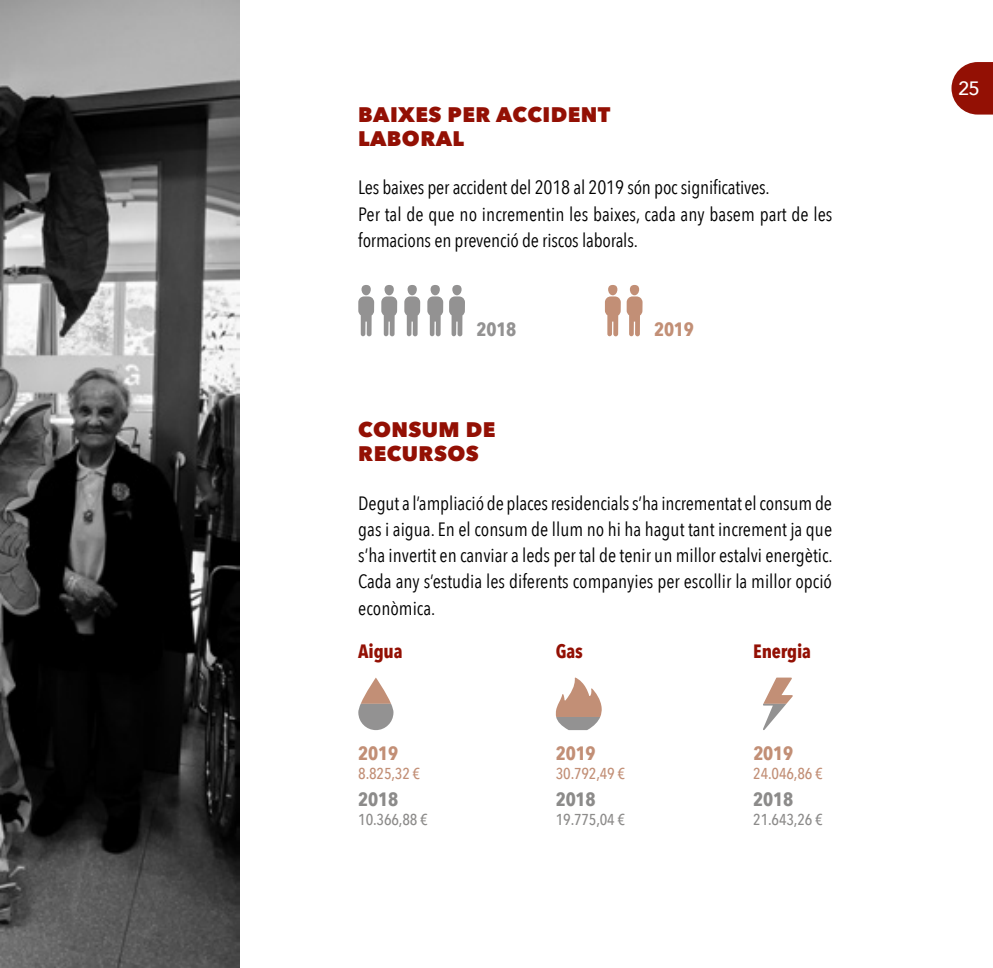
<style>
.page{position:relative;width:993px;height:968px;background:#fff}
.page>*{position:absolute;margin:0;border:0;box-sizing:border-box;transform-origin:0 0}
.t1{font:800 21px/24.5px "Avenir Next";letter-spacing:.02em;color:#931004}
.t2{font:19.25px/26.2px "Avenir Next Condensed";color:#000}
.t3{font:700 19.25px "Avenir Next Condensed";letter-spacing:-.01em;color:#c28f76}
.t4{font:700 19.25px "Avenir Next Condensed";letter-spacing:-.01em;color:#931004}
.t5{font:700 19.25px "Avenir Next Condensed";letter-spacing:-.01em;color:#8c8b8a}
.t6{font:700 19.25px "Avenir Next Condensed";color:#939292}
.t7{font:500 19.25px "Avenir Next";color:#fff}
.t8{font:500 15.75px "Avenir Next Condensed";letter-spacing:-.01em;color:#8c8b8a}
.t9{font:500 15.75px "Avenir Next Condensed";letter-spacing:-.01em;color:#c28f76}
</style>
<div class="page">
<svg style="left:951px;top:62px;width:41px;height:52px;background:#a23328"></svg>
<img style="left:0;top:0;width:239px;height:967px">
<svg style="left:763px;top:677px;width:29px;height:53px"></svg>
<div style="left:608px;top:285px;width:9px;height:10px;background:#c28f76;border-radius:5px"></div>
<svg style="left:604px;top:296px;width:16px;height:40px"></svg>
<div style="left:629px;top:285px;width:10px;height:10px;background:#c28f76;border-radius:5px"></div>
<svg style="left:626px;top:296px;width:16px;height:40px"></svg>
<div style="left:361px;top:285px;width:9px;height:10px;background:#939292;border-radius:5px"></div>
<svg style="left:358px;top:296px;width:16px;height:40px"></svg>
<div style="left:430px;top:285px;width:9px;height:10px;background:#939292;border-radius:5px"></div>
<svg style="left:427px;top:296px;width:16px;height:40px"></svg>
<div style="left:407px;top:285px;width:9px;height:10px;background:#939292;border-radius:5px"></div>
<svg style="left:404px;top:296px;width:16px;height:40px"></svg>
<div style="left:384px;top:285px;width:9px;height:10px;background:#939292;border-radius:5px"></div>
<svg style="left:381px;top:296px;width:16px;height:40px"></svg>
<div style="left:452px;top:285px;width:9px;height:10px;background:#939292;border-radius:5px"></div>
<svg style="left:449px;top:296px;width:16px;height:40px"></svg>
<svg style="left:358px;top:677px;width:35px;height:53px"></svg>
<svg style="left:555px;top:677px;width:46px;height:53px"></svg>
<p class="t1" style="left:358px;top:102px;width:253px">BAIXES PER ACCIDENT<br>LABORAL</p>
<p class="t2" style="left:358px;top:173px;width:475px">Les baixes per accident del 2018 al 2019 són poc significatives.<br>Per tal de que no incrementin les baixes, cada any basem part de les formacions en prevenció de riscos laborals.</p>
<p class="t6" style="left:476px;top:318px;width:41px">2018</p>
<p class="t3" style="left:654px;top:318px;width:41px">2019</p>
<p class="t1" style="left:358px;top:417px;width:139px">CONSUM DE<br>RECURSOS</p>
<p class="t2" style="left:358px;top:488px;width:476px;text-align:justify">Degut a l’ampliació de places residencials s’ha incrementat el consum de gas i aigua. En el consum de llum no hi ha hagut tant increment ja que s’ha invertit en canviar a leds per tal de tenir un millor estalvi energètic.<br>Cada any s’estudia les diferents companyies per escollir la millor opció econòmica.</p>
<p class="t4" style="left:358px;top:639px;width:46px">Aigua</p>
<p class="t4" style="left:555px;top:639px;width:29px">Gas</p>
<p class="t4" style="left:753px;top:639px;width:59px">Energia</p>
<p class="t3" style="left:358px;top:741px;width:41px">2019</p>
<p class="t3" style="left:555px;top:741px;width:41px">2019</p>
<p class="t3" style="left:753px;top:741px;width:41px">2019</p>
<p class="t9" style="left:358px;top:763px;width:63px">8.825,32 €</p>
<p class="t9" style="left:555px;top:763px;width:71px">30.792,49 €</p>
<p class="t9" style="left:753px;top:763px;width:71px">24.046,86 €</p>
<p class="t5" style="left:358px;top:787px;width:41px">2018</p>
<p class="t5" style="left:555px;top:787px;width:41px">2018</p>
<p class="t5" style="left:753px;top:787px;width:41px">2018</p>
<p class="t8" style="left:358px;top:809px;width:71px">10.366,88 €</p>
<p class="t8" style="left:555px;top:809px;width:71px">19.775,04 €</p>
<p class="t8" style="left:753px;top:809px;width:71px">21.643,26 €</p>
<p class="t7" style="left:957px;top:72px;width:23px">25</p>
</div>
